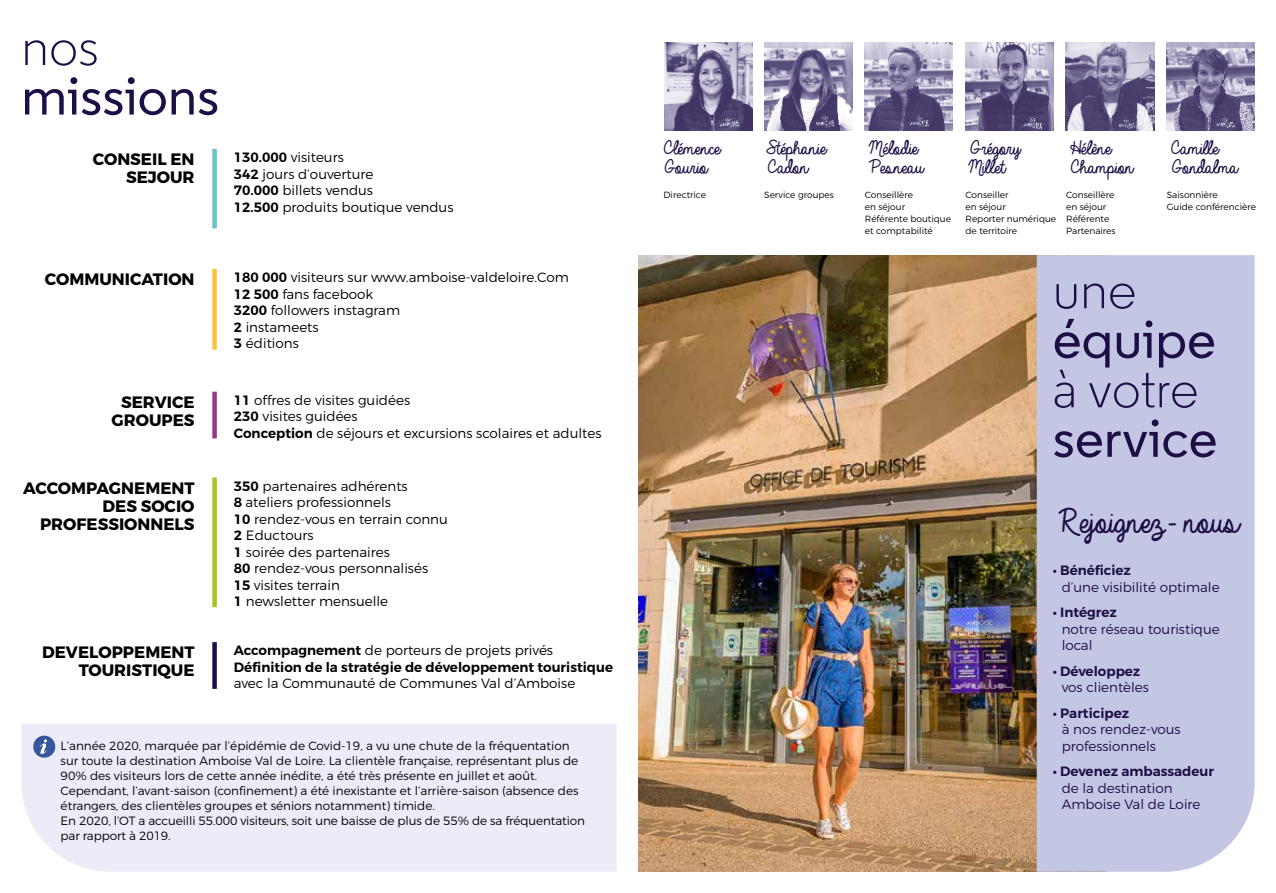
<style>
.page{position:relative;width:1276px;height:893px;background:#fff}
.page>*{position:absolute;margin:0;border:0;box-sizing:border-box;transform-origin:0 0}
.t1{font:500 55.5px "Regular";color:#1d0e46}
.t2{font:300 55.5px "Regular";color:#1d0e46}
.t3{font:37.5px "Always In My Heart";color:#1d0e46}
.t4{font:21px/19.5px "Always In My Heart";color:#1d0e46}
.t5{font:700 16.5px/18px "Montserrat";color:#000;text-align:right}
.t6{font:300 13.5px/16.5px "Montserrat";color:#000}
.t7{font:300 13.5px/16.5px "Montserrat";color:#1d0e46}
.t8{font:600 13.5px/16.5px "Montserrat";color:#000}
.t9{font:600 13.5px "Montserrat";color:#1d0e46}
.t10{font:300 12px/15px "Montserrat";color:#000}
.t11{font:300 9px/12px "Montserrat";color:#000}
.s1{font-weight:600}
.s2{font-weight:300}
</style>
<div class="page">
<img style="left:638px;top:255px;width:398px;height:617px">
<div style="left:1036px;top:255px;width:218px;height:617px;background:#c3c7e3"></div>
<img style="left:664px;top:43px;width:88px;height:88px">
<img style="left:965px;top:43px;width:88px;height:88px">
<img style="left:764px;top:43px;width:88px;height:88px">
<img style="left:1166px;top:43px;width:88px;height:88px">
<img style="left:864px;top:43px;width:88px;height:88px">
<img style="left:1066px;top:43px;width:88px;height:88px">
<div style="left:212px;top:149px;width:5px;height:79px;background:#69c3c8"></div>
<div style="left:212px;top:269px;width:5px;height:81px;background:#fcc33a"></div>
<div style="left:212px;top:477px;width:5px;height:130px;background:#a2c621"></div>
<div style="left:212px;top:392px;width:5px;height:46px;background:#97368b"></div>
<div style="left:212px;top:642px;width:5px;height:47px;background:#1d0e46"></div>
<div style="left:21px;top:724px;width:596px;height:148px;background:#ebecf7"></div>
<svg style="left:33px;top:736px;width:22px;height:22px"></svg>
<h1 class="t2" style="left:21px;top:12px;width:79px">nos</h1>
<h1 class="t1" style="left:21px;top:61px;width:199px">missions</h1>
<p class="t5" style="left:93px;top:150px;width:103px">CONSEIL EN<br>SEJOUR</p>
<p class="t6" style="left:234px;top:149px;width:221px"><span class="s1">130.000</span> visiteurs<br><span class="s1">342</span> jours d’ouverture<br><span class="s1">70.000</span> billets vendus<br><span class="s1">12.500</span> produits boutique vendus</p>
<p class="t5" style="left:45px;top:271px;width:151px">COMMUNICATION</p>
<p class="t6" style="left:234px;top:269px;width:336px"><span class="s1">180 000</span> visiteurs sur www.amboise-valdeloire.Com<br><span class="s1">12 500</span> fans facebook<br><span class="s1">3200</span> followers instagram<br><span class="s1">2</span> instameets<br><span class="s1">3</span> éditions</p>
<p class="t5" style="left:112px;top:393px;width:84px;text-align:center">SERVICE<br>GROUPES</p>
<p class="t6" style="left:234px;top:392px;width:369px"><span class="s1">11</span> offres de visites guidées<br><span class="s1">230</span> visites guidées<br><span class="s1">Conception</span> de séjours et excursions scolaires et adultes</p>
<p class="t5" style="left:23px;top:479px;width:173px">ACCOMPAGNEMENT<br>DES SOCIO<br>PROFESSIONNELS</p>
<p class="t6" style="left:234px;top:477px;width:215px"><span class="s1">350</span> partenaires adhérents<br><span class="s1">8</span> ateliers professionnels<br><span class="s1">10</span> rendez-vous en terrain connu<br><span class="s1">2</span> Eductours<br><span class="s1">1</span> soirée des partenaires<br><span class="s1">80</span> rendez-vous personnalisés<br><span class="s1">15</span> visites terrain<br><span class="s1">1</span> newsletter mensuelle</p>
<p class="t5" style="left:42px;top:644px;width:154px">DEVELOPPEMENT<br>TOURISTIQUE</p>
<p class="t8" style="left:234px;top:642px;width:381px">Accompagnement <span class="s2">de porteurs de projets privés<br></span>Définition de la stratégie de développement touristique</p>
<p class="t6" style="left:234px;top:675px;width:343px">avec la Communauté de Communes Val d’Amboise</p>
<p class="t10" style="left:61px;top:738px;width:526px">L’année 2020, marquée par l’épidémie de Covid-19, a vu une chute de la fréquentation sur toute la destination Amboise Val de Loire. La clientèle française, représentant plus de 90% des visiteurs lors de cette année inédite, a été très présente en juillet et août.<br>Cependant, l’avant-saison (confinement) a été inexistante et l’arrière-saison (absence des étrangers, des clientèles groupes et séniors notamment) timide.<br>En 2020, l’OT a accueilli 55.000 visiteurs, soit une baisse de plus de 55% de sa fréquentation par rapport à 2019.</p>
<h3 class="t4" style="left:660px;top:139px;width:58px">Clémence<br>Gourio</h3>
<h3 class="t4" style="left:764px;top:139px;width:60px">Stéphanie<br>Cadon</h3>
<h3 class="t4" style="left:866px;top:139px;width:55px">Mélodie<br>Pesneau</h3>
<h3 class="t4" style="left:965px;top:139px;width:52px">Grégory<br>Millet</h3>
<h3 class="t4" style="left:1066px;top:139px;width:64px">Hélène<br>Champion</h3>
<h3 class="t4" style="left:1167px;top:139px;width:68px">Camille<br>Gondalma</h3>
<p class="t11" style="left:663px;top:188px;width:44px">Directrice</p>
<p class="t11" style="left:764px;top:188px;width:71px">Service groupes</p>
<p class="t11" style="left:865px;top:188px;width:88px">Conseillère<br>en séjour<br>Référente boutique et comptabilité</p>
<p class="t11" style="left:965px;top:188px;width:92px">Conseiller<br>en séjour<br>Reporter numérique de territoire</p>
<p class="t11" style="left:1066px;top:188px;width:51px">Conseillère en séjour<br>Référente<br>Partenaires</p>
<p class="t11" style="left:1166px;top:188px;width:91px">Saisonnière<br>Guide conférencière</p>
<h1 class="t2" style="left:1052px;top:255px;width:85px">une</h1>
<h1 class="t1" style="left:1052px;top:304px;width:165px">équipe</h1>
<h1 class="t2" style="left:1052px;top:354px;width:147px">à votre</h1>
<h1 class="t1" style="left:1052px;top:403px;width:166px">service</h1>
<h2 class="t3" style="left:1052px;top:501px;width:181px">Rejoignez- nous</h2>
<p class="t9" style="left:1052px;top:562px;width:80px">• Bénéficiez</p>
<p class="t7" style="left:1061px;top:578px;width:159px">d’une visibilité optimale</p>
<p class="t9" style="left:1052px;top:604px;width:66px">• Intégrez</p>
<p class="t7" style="left:1061px;top:620px;width:160px">notre réseau touristique local</p>
<p class="t9" style="left:1052px;top:663px;width:89px">• Développez</p>
<p class="t7" style="left:1061px;top:679px;width:89px">vos clientèles</p>
<p class="t9" style="left:1052px;top:705px;width:78px">• Participez</p>
<p class="t7" style="left:1061px;top:721px;width:121px">à nos rendez-vous professionnels</p>
<p class="t9" style="left:1052px;top:763px;width:163px">• Devenez ambassadeur</p>
<p class="t7" style="left:1061px;top:779px;width:140px">de la destination<br>Amboise Val de Loire</p>
</div>
